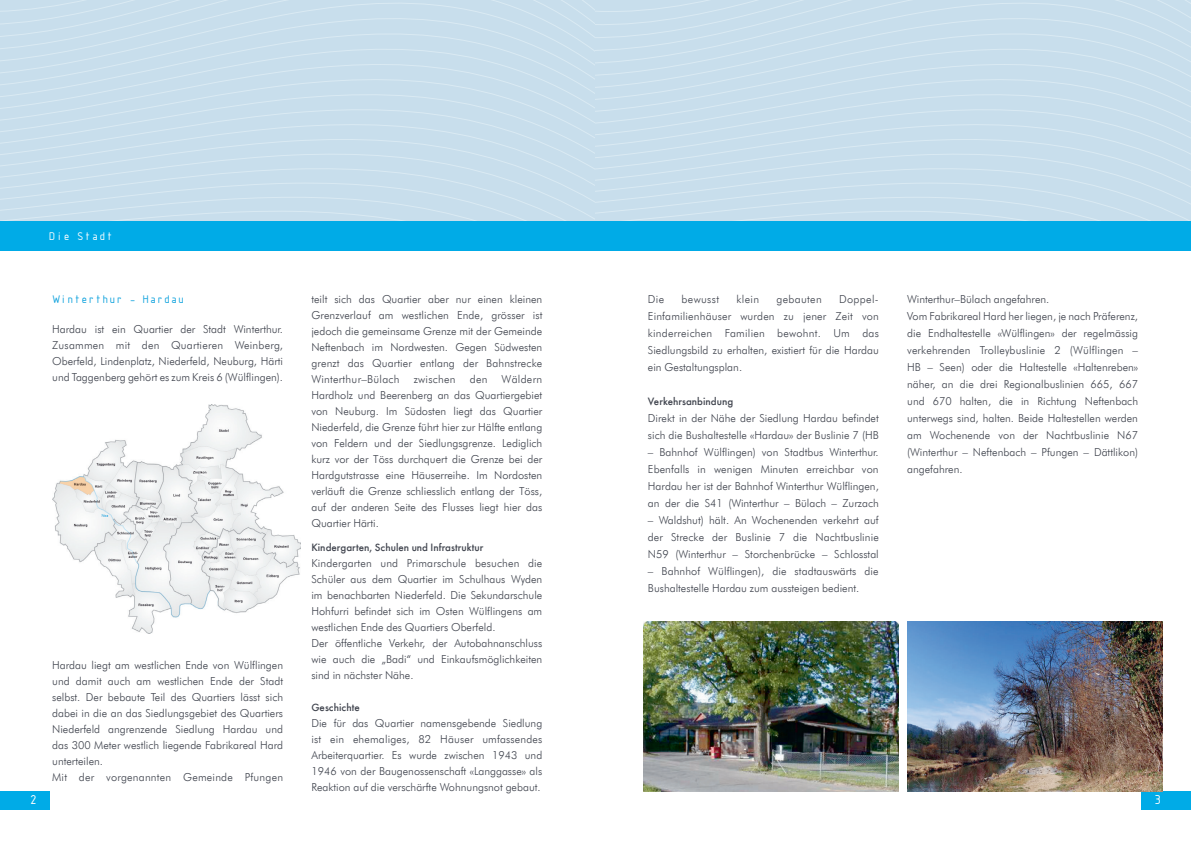
<style>
.page{position:relative;width:1191px;height:842px;background:#fff}
.page>*{position:absolute;margin:0;border:0;box-sizing:border-box;transform-origin:0 0}
.t1{font:14px "ISOCTEUR";color:#fff}
.t2{font:12px "ISOCTEUR";letter-spacing:-.125em;color:#0fa2dd}
.t3{font:12px "ISOCTEUR";letter-spacing:-.1em;color:#fff}
.t4{font:300 11px/16px "Futura";color:#40444e;text-align:justify}
.t5{font:500 11px "Futura T";color:#40444e}
.t6{font:300 11px "Futura";letter-spacing:.03em;color:#40444e}
.t7{font:300 11px "Futura";letter-spacing:.025em;color:#40444e}
</style>
<div class="page">
<svg style="left:0;top:0;width:595px;height:221px;background:#c9deec"></svg>
<div style="left:0;top:791px;width:49px;height:19px;background:#00abe7"></div>
<svg style="left:595px;top:0;width:596px;height:221px;background:#c9deec"></svg>
<div style="left:595px;top:221px;width:596px;height:30px;background:#00abe7"></div>
<div style="left:0;top:221px;width:595px;height:30px;background:#00abe7"></div>
<div style="left:1141px;top:791px;width:50px;height:19px;background:#00abe7"></div>
<img style="left:52px;top:405px;width:248px;height:228px">
<img style="left:644px;top:621px;width:254px;height:170px">
<img style="left:907px;top:621px;width:255px;height:170px">
<p class="t3" style="left:48px;top:228px;width:68px">Die Stadt</p>
<p class="t2" style="left:52px;top:291px;width:134px">Winterthur - Hardau</p>
<p class="t4" style="left:52px;top:321px;width:232px">Hardau ist ein Quartier der Stadt Winterthur.<br>Zusammen mit den Quartieren Weinberg, Oberfeld, Lindenplatz, Niederfeld, Neuburg, Härti und Taggenberg gehört es zum Kreis 6 (Wülflingen).</p>
<p class="t4" style="left:52px;top:657px;width:232px;text-align:left">Hardau liegt am westlichen Ende von Wülflingen und damit auch am westlichen Ende der Stadt selbst. Der bebaute Teil des Quartiers lässt sich dabei in die an das Siedlungsgebiet des Quartiers Niederfeld angrenzende Siedlung Hardau und das 300 Meter westlich liegende Fabrikareal Hard unterteilen.<br>Mit der vorgenannten Gemeinde Pfungen</p>
<p class="t4" style="left:311px;top:291px;width:232px">teilt sich das Quartier aber nur einen kleinen Grenzverlauf am westlichen Ende, grösser ist jedoch die gemeinsame Grenze mit der Gemeinde Neftenbach im Nordwesten. Gegen Südwesten grenzt das Quartier entlang der Bahnstrecke Winterthur–Bülach</p>
<p class="t4" style="left:311px;top:371px;width:232px;text-indent:190px">Wäldern Hardholz und Beerenberg an das Quartiergebiet von Neuburg. Im Südosten liegt das Quartier Niederfeld, die Grenze führt hier zur Hälfte entlang von Feldern und der Siedlungsgrenze. Lediglich kurz vor der Töss durchquert die Grenze bei der Hardgutstrasse eine Häuserreihe. Im Nordosten verläuft die Grenze schliesslich entlang der Töss, auf der anderen Seite des Flusses liegt hier das Quartier Härti.</p>
<p class="t5" style="left:311px;top:541px;width:173px">Kindergarten, Schulen und Infrastruktur</p>
<p class="t4" style="left:311px;top:555px;width:232px;text-align:left">Kindergarten und Primarschule besuchen die Schüler aus dem Quartier im Schulhaus Wyden im benachbarten Niederfeld. Die Sekundarschule Hohfurri befindet sich im Osten Wülflingens am westlichen Ende des Quartiers Oberfeld.<br>Der öffentliche Verkehr, der Autobahnanschluss wie auch die „Badi“ und Einkaufsmöglichkeiten sind in nächster Nähe.</p>
<p class="t5" style="left:311px;top:701px;width:50px">Geschichte</p>
<p class="t4" style="left:311px;top:715px;width:232px">Die für das Quartier namensgebende Siedlung ist ein ehemaliges, 82 Häuser umfassendes Arbeiterquartier. Es wurde zwischen 1943 und 1946 von der Baugenossenschaft «Langgasse» als Reaktion auf die verschärfte Wohnungsnot gebaut.</p>
<p class="t7" style="left:414px;top:373px;width:43px">zwischen</p>
<p class="t4" style="left:470px;top:371px;width:19px">den</p>
<p class="t4" style="left:648px;top:291px;width:232px;line-height:17px;text-indent:191px">Doppel-Einfamilienhäuser wurden zu jener Zeit von kinderreichen Familien bewohnt. Um das Siedlungsbild zu erhalten, existiert für die Hardau ein Gestaltungsplan.</p>
<p class="t5" style="left:648px;top:395px;width:87px">Verkehrsanbindung</p>
<p class="t4" style="left:648px;top:410px;width:232px;line-height:17px">Direkt in der Nähe der Siedlung Hardau befindet sich die Bushaltestelle «Hardau» der Buslinie 7 (HB</p>
<p class="t4" style="left:648px;top:444px;width:232px;line-height:17px">– Bahnhof Wülflingen) von Stadtbus Winterthur.<br>Ebenfalls in wenigen Minuten erreichbar von Hardau her ist der Bahnhof Winterthur Wülflingen, an der die S41 (Winterthur – Bülach – Zurzach</p>
<p class="t4" style="left:648px;top:512px;width:232px;line-height:17px">– Waldshut) hält. An Wochenenden verkehrt auf der Strecke der Buslinie 7 die Nachtbuslinie N59 (Winterthur – Storchenbrücke – Schlosstal</p>
<p class="t4" style="left:648px;top:563px;width:232px;line-height:17px">– Bahnhof Wülflingen), die stadtauswärts die<br>Bushaltestelle Hardau zum aussteigen bedient.</p>
<p class="t4" style="left:648px;top:291px;width:18px">Die</p>
<p class="t6" style="left:681px;top:293px;width:39px">bewusst</p>
<p class="t4" style="left:736px;top:291px;width:24px">klein</p>
<p class="t6" style="left:776px;top:293px;width:47px">gebauten</p>
<p class="t4" style="left:907px;top:291px;width:232px;line-height:17px;text-align:left">Winterthur–Bülach angefahren.<br>Vom Fabrikareal Hard her liegen, je nach Präferenz, die Endhaltestelle «Wülflingen» der regelmässig verkehrenden Trolleybuslinie 2 (Wülflingen – HB – Seen) oder die Haltestelle «Haltenreben» näher, an die drei Regionalbuslinien 665, 667 und 670 halten, die in Richtung Neftenbach unterwegs sind, halten. Beide Haltestellen werden am Wochenende von der Nachtbuslinie N67 (Winterthur – Neftenbach – Pfungen – Dättlikon) angefahren.</p>
<p class="t1" style="left:28px;top:791px;width:11px">2</p>
<p class="t1" style="left:1152px;top:791px;width:11px">3</p>
</div>
